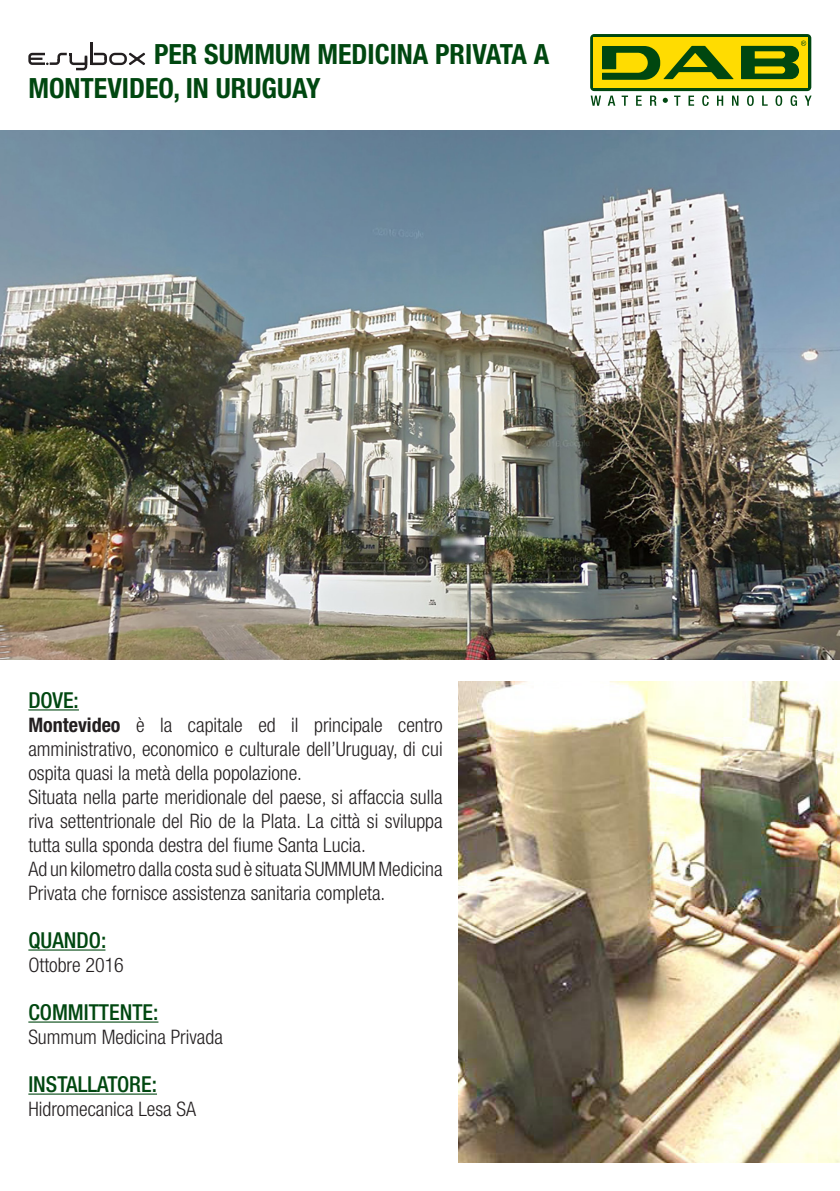
<style>
.page{position:relative;width:840px;height:1191px;background:#fff}
.page>*{position:absolute;margin:0;border:0;box-sizing:border-box;transform-origin:0 0}
.t1{font:700 condensed 27.8px/33.4px "Helvetica Neue LT";color:#004710}
.t2{font:500 condensed 22px "Helvetica Neue LT";color:#004710}
.t3{font:300 condensed 20px/24px "Helvetica Neue LT";color:#231f20;text-align:justify}
.s1{font-weight:700}
</style>
<div class="page">
<svg style="left:590px;top:96px;width:10px;height:10px"></svg>
<svg style="left:607px;top:96px;width:8px;height:10px"></svg>
<svg style="left:621px;top:96px;width:6px;height:10px"></svg>
<svg style="left:636px;top:96px;width:5px;height:10px"></svg>
<svg style="left:650px;top:96px;width:6px;height:10px"></svg>
<svg style="left:674px;top:96px;width:6px;height:10px"></svg>
<svg style="left:688px;top:96px;width:5px;height:10px"></svg>
<svg style="left:702px;top:95px;width:6px;height:11px"></svg>
<svg style="left:717px;top:96px;width:5px;height:10px"></svg>
<svg style="left:732px;top:96px;width:6px;height:10px"></svg>
<svg style="left:747px;top:95px;width:6px;height:11px"></svg>
<svg style="left:762px;top:96px;width:5px;height:10px"></svg>
<svg style="left:775px;top:95px;width:6px;height:11px"></svg>
<svg style="left:790px;top:95px;width:6px;height:11px"></svg>
<svg style="left:805px;top:96px;width:6px;height:10px"></svg>
<div style="left:590px;top:34px;width:220px;height:57px;background:#004710;border-radius:4px"></div>
<div style="left:593px;top:37px;width:214px;height:51px;background:#ffdc01"></div>
<svg style="left:662px;top:98px;width:5px;height:5px"></svg>
<svg style="left:741px;top:41px;width:64px;height:38px"></svg>
<svg style="left:602px;top:46px;width:131px;height:34px"></svg>
<hr style="left:28px;top:709px;width:51px;height:1px;background:#004710">
<hr style="left:28px;top:949px;width:77px;height:1px;background:#004710">
<hr style="left:28px;top:1021px;width:130px;height:1px;background:#004710">
<hr style="left:28px;top:1093px;width:129px;height:1px;background:#004710">
<img style="left:458px;top:682px;width:381px;height:480px">
<img style="left:0;top:131px;width:839px;height:528px">
<hr style="left:90px;top:42px;width:3px;height:23px;background:#231f20">
<svg style="left:28px;top:53px;width:117px;height:17px"></svg>
<p class="t1" style="left:28px;top:37px;width:522px;text-indent:126px">PER SUMMUM MEDICINA PRIVATA A<br>MONTEVIDEO, IN URUGUAY</p>
<p class="t2" style="left:28px;top:687px;width:52px">DOVE:</p>
<p class="t3" style="left:28px;top:712px;width:415px"><span class="s1">Montevideo</span> è la capitale ed il principale centro amministrativo, economico e culturale dell’Uruguay, di cui ospita quasi la metà della popolazione.</p>
<p class="t3" style="left:28px;top:784px;width:415px">Situata nella parte meridionale del paese, si affaccia sulla riva settentrionale del Rio de la Plata. La città si sviluppa tutta sulla sponda destra del fiume Santa Lucia.</p>
<p class="t3" style="left:28px;top:856px;width:415px">Ad un kilometro dalla costa sud è situata SUMMUM Medicina<br>Privata che fornisce assistenza sanitaria completa.</p>
<p class="t2" style="left:28px;top:927px;width:79px">QUANDO:</p>
<p class="t3" style="left:28px;top:952px;width:97px">Ottobre 2016</p>
<p class="t2" style="left:28px;top:999px;width:131px">COMMITTENTE:</p>
<p class="t3" style="left:28px;top:1024px;width:196px">Summum Medicina Privada</p>
<p class="t2" style="left:28px;top:1071px;width:130px">INSTALLATORE:</p>
<p class="t3" style="left:28px;top:1096px;width:169px">Hidromecanica Lesa SA</p>
</div>
